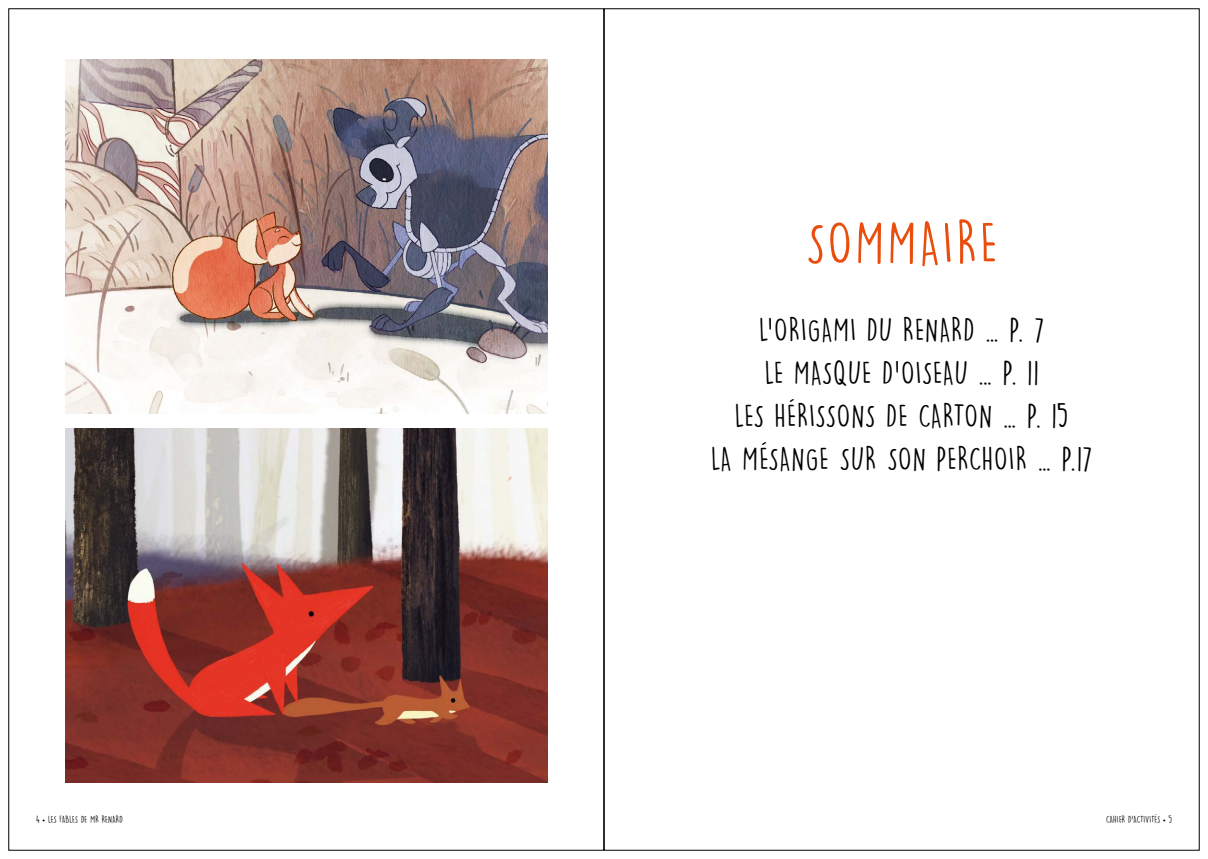
<style>
.page{position:relative;width:1208px;height:859px;background:#fff}
.page>*{position:absolute;margin:0;border:0;box-sizing:border-box;transform-origin:0 0}
.t1{font:55px "DK Lemon Yellow Sun";letter-spacing:.06em;color:#e94e0f}
.t2{font:30px/43px "DK Lemon Yellow Sun";letter-spacing:.015em;color:#000;text-align:center}
.t3{font:9px "DK Lemon Yellow Sun";color:#000}
.s1{font-family:"Neutra Text Bold Alt"}
</style>
<div class="page">
<img style="left:65px;top:60px;width:482px;height:354px">
<img style="left:65px;top:428px;width:482px;height:354px">
<h1 class="t1" style="left:805px;top:209px;width:193px">SOMMAIRE</h1>
<p class="t2" style="left:711px;top:308px;width:383px">L’ORIGAMI DU RENARD ... P. 7<br>LE MASQUE D’OISEAU ... P. 11<br>LES HÉRISSONS DE CARTON ... P. 15<br>LA MÉSANGE SUR SON PERCHOIR ... P.17</p>
<p class="t3" style="left:36px;top:814px;width:88px">4 <span class="s1">•</span> LES FABLES DE MR RENARD</p>
<p class="t3" style="left:1106px;top:814px;width:67px">CAHIER D’ACTIVITÉS <span class="s1">•</span> 5</p>
</div>
